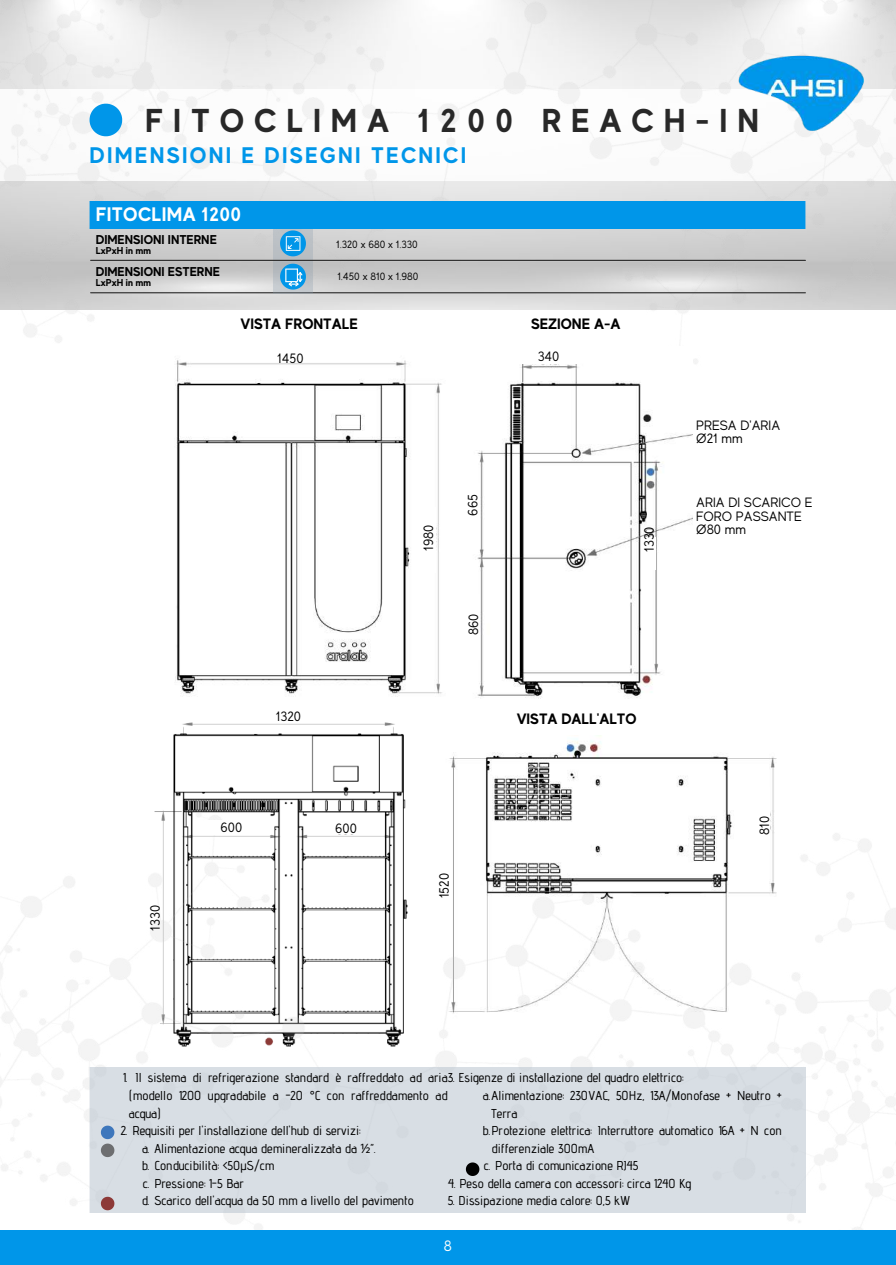
<style>
.page{position:relative;width:896px;height:1265px;background:#fff}
.page>*{position:absolute;margin:0;border:0;box-sizing:border-box;transform-origin:0 0}
.t1{font:700 33px "MADE Evolve Sans";letter-spacing:.3em;color:#282828}
.t2{font:700 22.5px "MADE Evolve Sans";letter-spacing:.1em;color:#0096e9}
.t3{font:700 19.5px "MADE Evolve Sans";letter-spacing:.015em;color:#fff}
.t4{font:700 15px "MADE Evolve Sans";color:#000}
.t5{font:15px "MADE Evolve Sans";color:#fffffe}
.t6{font:13.5px/13.5px "MADE Evolve Sans";color:#000}
.t7{font:500 12.9px/17.5px "Advent Pro";color:#000}
.t8{font:700 12.75px "MADE Evolve Sans";color:#000}
.t9{font:10.5px "MADE Evolve Sans";color:#000}
.t10{font:700 9.9px "MADE Evolve Sans";color:#000}
.s1{font-family:"Noto Sans";font-weight:400}
</style>
<div class="page">
<img style="left:173px;top:722px;width:231px;height:29px">
<img style="left:0;top:751px;width:896px;height:479px">
<div style="left:90px;top:1067px;width:715px;height:145px;background:#d8dee4"></div>
<img style="left:175px;top:424px;width:267px;height:273px">
<img style="left:0;top:0;width:896px;height:424px">
<div style="left:0;top:1230px;width:896px;height:34px;background:#0096e9"></div>
<img style="left:736px;top:48px;width:129px;height:82px">
<svg style="left:90px;top:104px;width:32px;height:32px"></svg>
<svg style="left:90px;top:201px;width:715px;height:92px"></svg>
<div style="left:205px;top:820px;width:66px;height:15px;background:#fff"></div>
<div style="left:315px;top:819px;width:65px;height:15px;background:#fff"></div>
<div style="left:755px;top:787px;width:15px;height:65px;background:#fff"></div>
<svg style="left:101px;top:1196px;width:13px;height:14px"></svg>
<svg style="left:101px;top:1125px;width:13px;height:32px"></svg>
<svg style="left:466px;top:1162px;width:13px;height:14px"></svg>
<div style="left:253px;top:347px;width:65px;height:14px;background:#fff"></div>
<div style="left:421px;top:507px;width:15px;height:66px;background:#fff"></div>
<img style="left:468px;top:346px;width:225px;height:353px">
<div style="left:515px;top:349px;width:65px;height:15px;background:#fff"></div>
<div style="left:465px;top:595px;width:14px;height:65px;background:#fff"></div>
<div style="left:465px;top:483px;width:15px;height:66px;background:#fff"></div>
<div style="left:640px;top:537px;width:15px;height:33px;background:#fff"></div>
<div style="left:437px;top:853px;width:14px;height:65px;background:#fff"></div>
<h1 class="t1" style="left:145px;top:101px;width:615px">FITOCLIMA 1200 REACH-IN</h1>
<h2 class="t2" style="left:90px;top:142px;width:378px">DIMENSIONI E DISEGNI TECNICI</h2>
<h3 class="t3" style="left:96px;top:203px;width:147px">FITOCLIMA 1200</h3>
<p class="t8" style="left:96px;top:232px;width:123px">DIMENSIONI INTERNE</p>
<p class="t10" style="left:96px;top:244px;width:57px">LxPxH in mm</p>
<p class="t8" style="left:96px;top:264px;width:126px">DIMENSIONI ESTERNE</p>
<p class="t10" style="left:96px;top:276px;width:57px">LxPxH in mm</p>
<p class="t9" style="left:336px;top:238px;width:83px">1.320 x 680 x 1.330</p>
<p class="t9" style="left:337px;top:271px;width:82px">1.450 x 810 x 1.980</p>
<p class="t4" style="left:240px;top:315px;width:119px">VISTA FRONTALE</p>
<p class="t4" style="left:531px;top:315px;width:91px">SEZIONE A-A</p>
<p class="t6" style="left:277px;top:351px;width:28px">1450</p>
<p class="t6" style="left:149px;top:930px;width:27px;rotate:-90deg">1330</p>
<p class="t6" style="left:276px;top:710px;width:27px">1320</p>
<p class="t6" style="left:220px;top:821px;width:23px">600</p>
<p class="t6" style="left:335px;top:821px;width:23px">600</p>
<p class="t6" style="left:537px;top:350px;width:23px">340</p>
<p class="t6" style="left:422px;top:551px;width:28px;rotate:-90deg">1980</p>
<p class="t6" style="left:466px;top:515px;width:23px;rotate:-90deg">665</p>
<p class="t6" style="left:466px;top:635px;width:23px;rotate:-90deg">860</p>
<p class="t6" style="left:642px;top:552px;width:27px;rotate:-90deg">1330</p>
<p class="t4" style="left:516px;top:710px;width:121px">VISTA DALL'ALTO</p>
<p class="t6" style="left:437px;top:898px;width:27px;rotate:-90deg">1520</p>
<p class="t6" style="left:696px;top:418px;width:85px">PRESA D'ARIA<br>Ø21 mm</p>
<p class="t6" style="left:696px;top:496px;width:118px">ARIA DI SCARICO E<br>FORO PASSANTE<br>Ø80 mm</p>
<p class="t6" style="left:757px;top:835px;width:21px;rotate:-90deg">810</p>
<p class="t7" style="left:123px;top:1068px;width:6px">1.</p>
<p class="t7" style="left:135px;top:1068px;width:550px">Il sistema di refrigerazione standard è raffreddato ad aria3. Esigenze di installazione del quadro elettrico:</p>
<p class="t7" style="left:129px;top:1086px;width:320px">(modello 1200 upgradabile a -20 °C con raffreddamento ad acqua)</p>
<p class="t7" style="left:142px;top:1121px;width:274px;text-indent:-21px">2. Requisiti per l'installazione dell'hub di servizi:<br>a. Alimentazione acqua demineralizzata da <span class="s1">½</span>”.<br>b. Conducibilità: &lt;50μS/cm<br>c. Pressione: 1-5 Bar<br>d. Scarico dell'acqua da 50 mm a livello del pavimento</p>
<p class="t7" style="left:483px;top:1086px;width:300px">a.Alimentazione: 230VAC, 50Hz, 13A/Monofase + Neutro +</p>
<p class="t7" style="left:491px;top:1104px;width:27px">Terra</p>
<p class="t7" style="left:482px;top:1121px;width:301px">b.Protezione elettrica: Interruttore automatico 16A + N con</p>
<p class="t7" style="left:491px;top:1139px;width:104px">differenziale 300mA</p>
<p class="t7" style="left:483px;top:1156px;width:156px">c. Porta di comunicazione RJ45</p>
<p class="t7" style="left:448px;top:1174px;width:245px">4. Peso della camera con accessori: circa 1240 Kg</p>
<p class="t7" style="left:448px;top:1191px;width:184px">5. Dissipazione media calore: 0,5 kW</p>
<p class="t5" style="left:443px;top:1237px;width:10px">8</p>
</div>
